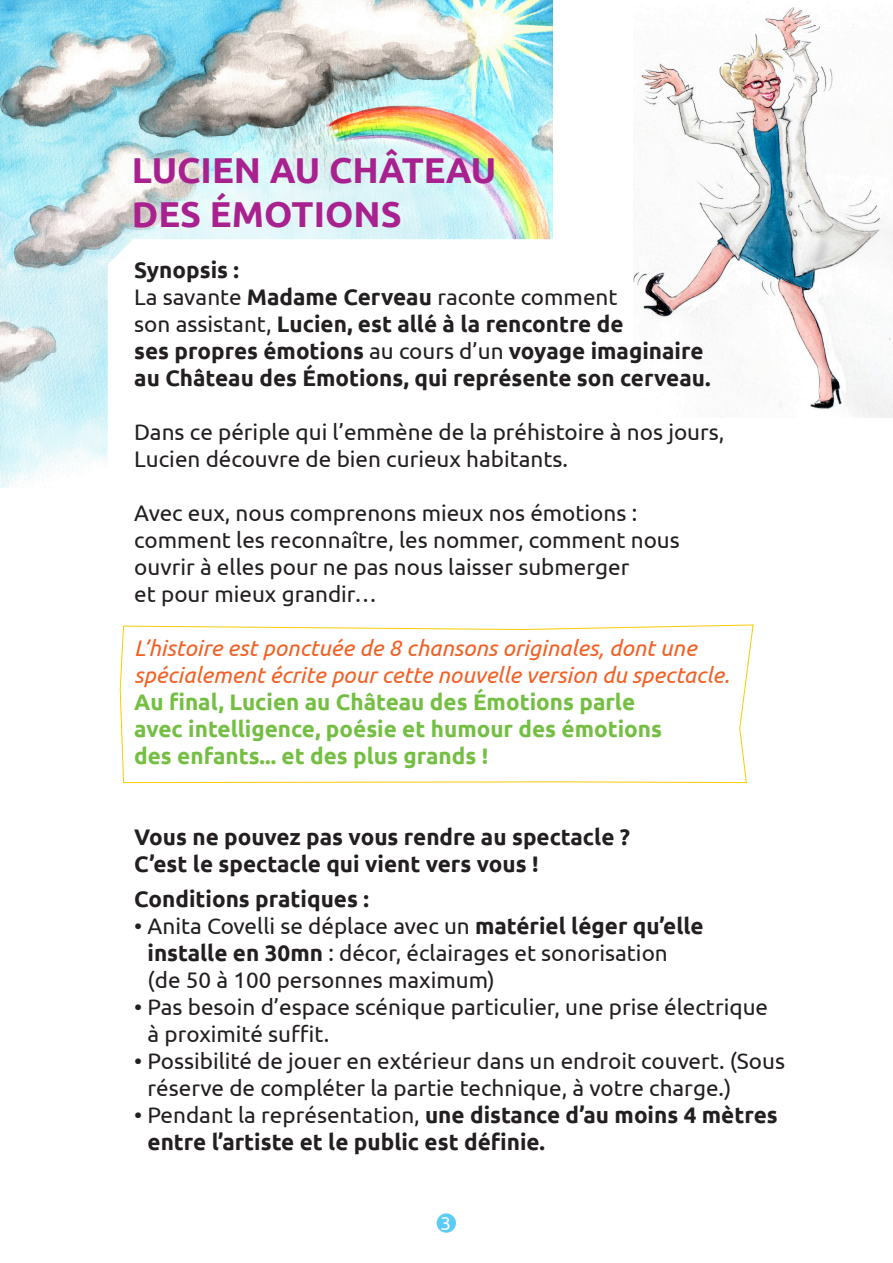
<style>
.page{position:relative;width:893px;height:1263px;background:#fff}
.page>*{position:absolute;margin:0;border:0;box-sizing:border-box;transform-origin:0 0}
.t1{font:700 36px/43.5px "Ubuntu";color:#a9218e}
.t2{font:22.5px/27px "Ubuntu";color:#231f20}
.t3{font:700 22.5px/27px "Ubuntu";color:#231f20}
.t4{font:700 22.5px "Ubuntu";color:#74bf43}
.t5{font:italic 22.5px/27px "Ubuntu";color:#f26024}
.t6{font:18.9px "Ubuntu";color:#fff}
.s1{font-weight:400}
.s2{font-weight:700}
</style>
<div class="page">
<img style="left:0;top:0;width:553px;height:487px">
<svg style="left:108px;top:239px;width:785px;height:248px"></svg>
<div style="left:437px;top:1213px;width:19px;height:20px;background:#5accf5;border-radius:50%"></div>
<svg style="left:119px;top:624px;width:635px;height:159px"></svg>
<img style="left:633px;top:2px;width:260px;height:415px">
<p class="t1" style="left:132px;top:148px;width:366px">LUCIEN AU CHÂTEAU<br>DES ÉMOTIONS</p>
<p class="t3" style="left:134px;top:256px;width:106px">Synopsis :</p>
<p class="t3" style="left:134px;top:283px;width:578px"><span class="s1">La savante</span> Madame Cerveau <span class="s1">raconte comment<br>son assistant,</span> Lucien, est allé à la rencontre de<br>ses propres émotions <span class="s1">au cours d’un</span> voyage imaginaire au Château des Émotions, qui représente son cerveau.</p>
<p class="t2" style="left:134px;top:418px;width:592px">Dans ce périple qui l’emmène de la préhistoire à nos jours,</p>
<p class="t2" style="left:134px;top:445px;width:435px">Lucien découvre de bien curieux habitants.</p>
<p class="t2" style="left:134px;top:499px;width:504px">Avec eux, nous comprenons mieux nos émotions :</p>
<p class="t2" style="left:134px;top:526px;width:547px">comment les reconnaître, les nommer, comment nous</p>
<p class="t2" style="left:134px;top:553px;width:497px">ouvrir à elles pour ne pas nous laisser submerger</p>
<p class="t2" style="left:134px;top:580px;width:244px">et pour mieux grandir…</p>
<p class="t5" style="left:134px;top:634px;width:597px">L’histoire est ponctuée de 8 chansons originales, dont une spécialement écrite pour cette nouvelle version du spectacle.</p>
<p class="t4" style="left:134px;top:688px;width:502px">Au final, Lucien au Château des Émotions parle</p>
<p class="t4" style="left:134px;top:715px;width:529px">avec intelligence, poésie et humour des émotions</p>
<p class="t4" style="left:134px;top:742px;width:355px">des enfants... et des plus grands !</p>
<p class="t3" style="left:134px;top:823px;width:497px">Vous ne pouvez pas vous rendre au spectacle ?<br>C’est le spectacle qui vient vers vous !</p>
<p class="t3" style="left:134px;top:885px;width:236px">Conditions pratiques :</p>
<p class="t2" style="left:148px;top:911px;width:558px;text-indent:-13px">• Anita Covelli se déplace avec un <span class="s2">matériel léger qu’elle installe en 30mn</span> : décor, éclairages et sonorisation (de 50 à 100 personnes maximum)</p>
<p class="t2" style="left:148px;top:992px;width:622px;text-indent:-13px">• Pas besoin d’espace scénique particulier, une prise électrique à proximité suffit.</p>
<p class="t2" style="left:148px;top:1046px;width:639px;text-indent:-13px">• Possibilité de jouer en extérieur dans un endroit couvert. (Sous réserve de compléter la partie technique, à votre charge.)</p>
<p class="t3" style="left:148px;top:1101px;width:632px;text-indent:-13px"><span class="s1">• Pendant la représentation,</span> une distance d’au moins 4 mètres entre l’artiste et le public est définie.</p>
<p class="t6" style="left:440px;top:1212px;width:12px">3</p>
</div>
